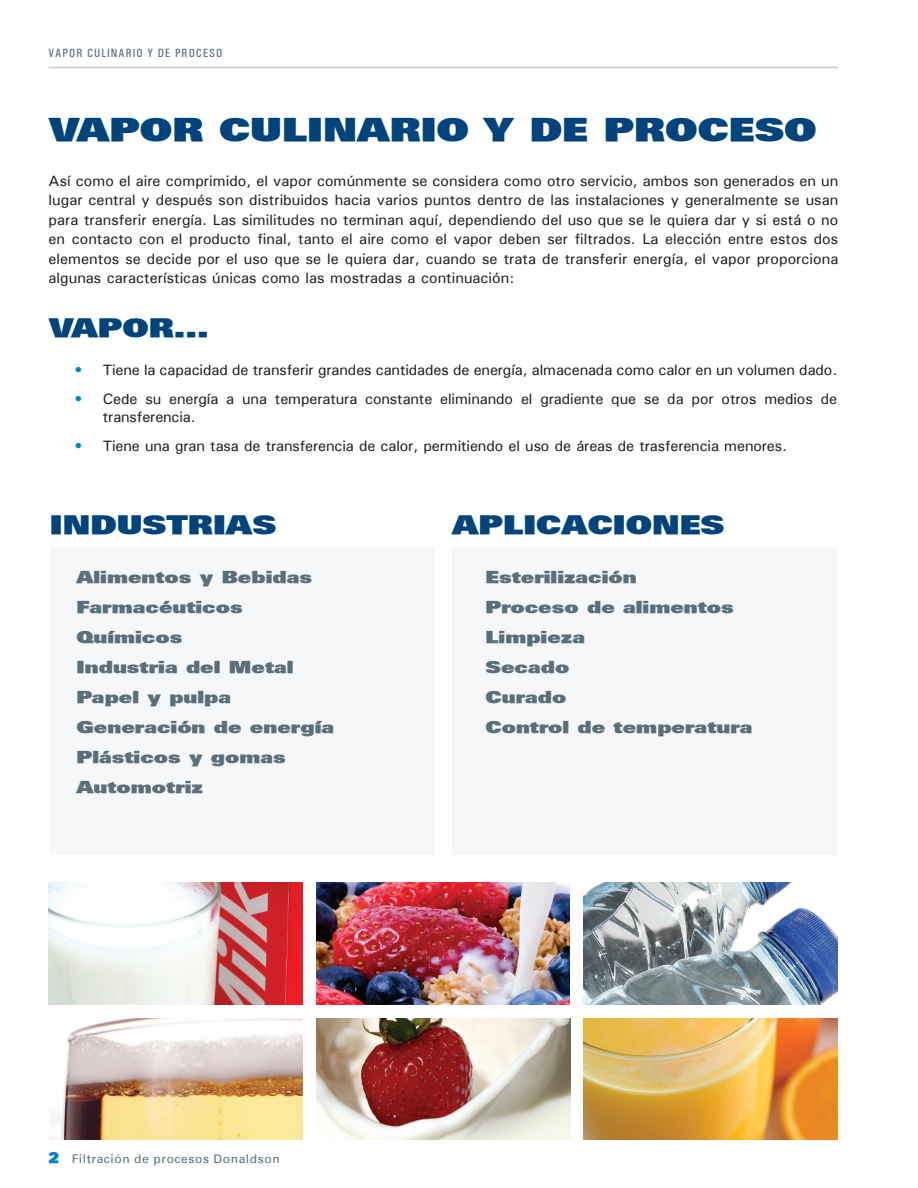
<style>
.page{position:relative;width:918px;height:1188px;background:#fff}
.page>*{position:absolute;margin:0;border:0;box-sizing:border-box;transform-origin:0 0}
.Page_Subheads{font:900 31.5px "Univers";color:#00447b;scale:1.3 1}
.Page_Subheads-2{font:900 25.5px "Univers";color:#00447b;scale:1.3 1}
.Bullet_Groups-_3005{font:900 16.5px "Univers";color:#5b6f7b;scale:1.3 1}
.Body{font:500 15px/19.5px "Univers";letter-spacing:-.01em;color:#231f20;text-align:justify}
.t1{font:12px "Univers";letter-spacing:.05em;color:#5b6f7b}
.t2{font:500 condensed 12px "Univers";letter-spacing:.09em;color:#5b6f7b}
.s1{font-family:"Univers LT Std";font-weight:400;color:#0082c8}
.s2{font-weight:900;font-size:15px;color:#0082c8}
</style>
<div class="page">
<div style="left:50px;top:547px;width:384px;height:308px;background:#f1f3f5"></div>
<div style="left:452px;top:547px;width:385px;height:308px;background:#f1f3f5"></div>
<img style="left:49px;top:1018px;width:254px;height:121px">
<img style="left:48px;top:883px;width:254px;height:121px">
<img style="left:584px;top:883px;width:253px;height:121px">
<img style="left:316px;top:1018px;width:254px;height:121px">
<img style="left:584px;top:1018px;width:253px;height:121px">
<img style="left:316px;top:883px;width:254px;height:121px">
<hr style="left:49px;top:66px;width:789px;height:3px;background:#d3d9de">
<p class="t2" style="left:49px;top:46px;width:175px">VAPOR CULINARIO Y DE PROCESO</p>
<p class="Page_Subheads" style="left:49px;top:109px;width:592px">VAPOR CULINARIO Y DE PROCESO</p>
<p class="Body" style="left:49px;top:171px;width:791px">Así como el aire comprimido, el vapor comúnmente se considera como otro servicio, ambos son generados en un lugar central y después son distribuidos hacia varios puntos dentro de las instalaciones y generalmente se usan para transferir energía. Las similitudes no terminan aquí, dependiendo del uso que se le quiera dar y si está o no en contacto con el producto final, tanto el aire como el vapor deben ser filtrados. La elección entre estos dos elementos se decide por el uso que se le quiera dar, cuando se trata de transferir energía, el vapor proporciona algunas características únicas como las mostradas a continuación:</p>
<p class="Page_Subheads-2" style="left:49px;top:311px;width:125px">VAPOR...</p>
<p class="Body" style="left:76px;top:360px;width:763px"><span class="s1">•</span> Tiene la capacidad de transferir grandes cantidades de energía, almacenada como calor en un volumen dado.</p>
<p class="Body" style="left:103px;top:390px;width:736px;line-height:18px;text-indent:-27px"><span class="s1">•</span> Cede su energía a una temperatura constante eliminando el gradiente que se da por otros medios de transferencia.</p>
<p class="Body" style="left:76px;top:436px;width:713px"><span class="s1">•</span> Tiene una gran tasa de transferencia de calor, permitiendo el uso de áreas de trasferencia menores.</p>
<p class="Page_Subheads-2" style="left:50px;top:508px;width:176px">INDUSTRIAS</p>
<p class="Page_Subheads-2" style="left:452px;top:508px;width:211px">APLICACIONES</p>
<p class="Bullet_Groups-_3005" style="left:486px;top:566px;width:118px">Esterilización</p>
<p class="Bullet_Groups-_3005" style="left:486px;top:596px;width:193px">Proceso de alimentos</p>
<p class="Bullet_Groups-_3005" style="left:486px;top:626px;width:78px">Limpieza</p>
<p class="Bullet_Groups-_3005" style="left:486px;top:656px;width:66px">Secado</p>
<p class="Bullet_Groups-_3005" style="left:486px;top:686px;width:64px">Curado</p>
<p class="Bullet_Groups-_3005" style="left:486px;top:716px;width:207px">Control de temperatura</p>
<p class="Bullet_Groups-_3005" style="left:76px;top:566px;width:183px">Alimentos y Bebidas</p>
<p class="Bullet_Groups-_3005" style="left:76px;top:596px;width:129px">Farmacéuticos</p>
<p class="Bullet_Groups-_3005" style="left:76px;top:626px;width:83px">Químicos</p>
<p class="Bullet_Groups-_3005" style="left:76px;top:656px;width:168px">Industria del Metal</p>
<p class="Bullet_Groups-_3005" style="left:76px;top:686px;width:121px">Papel y pulpa</p>
<p class="Bullet_Groups-_3005" style="left:76px;top:716px;width:200px">Generación de energía</p>
<p class="Bullet_Groups-_3005" style="left:76px;top:746px;width:163px">Plásticos y gomas</p>
<p class="Bullet_Groups-_3005" style="left:76px;top:776px;width:99px">Automotriz</p>
<p class="t1" style="left:49px;top:1151px;width:233px"><span class="s2">2</span> Filtración de procesos Donaldson</p>
</div>
